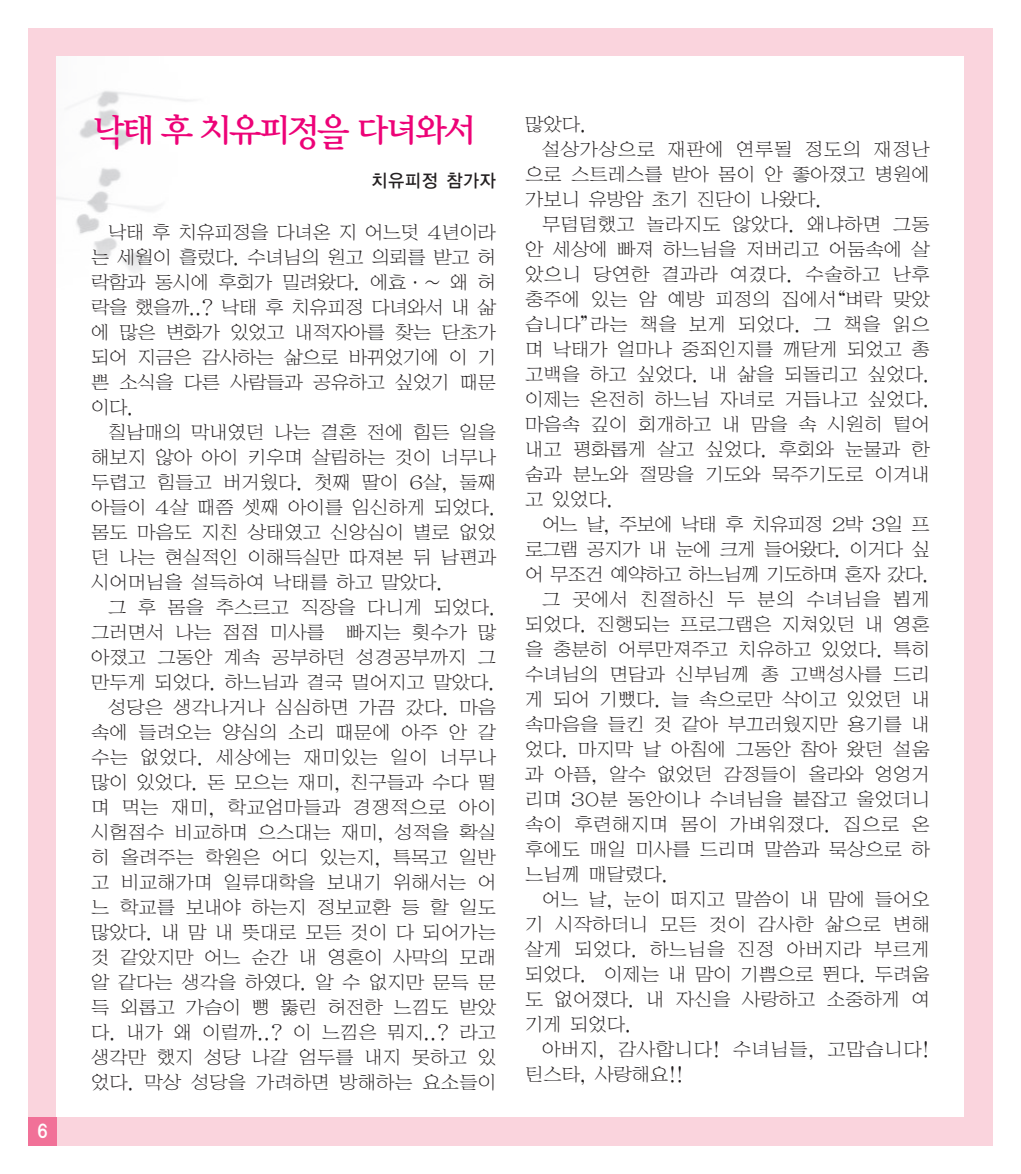
<style>
.page{position:relative;width:1021px;height:1174px;background:#fff}
.page>*{position:absolute;margin:0;border:0;box-sizing:border-box;transform-origin:0 0}
.t1{font:36px "YDVY Mj O Std 24";letter-spacing:-.085em;color:#ed0277}
.t2{font:22px/25px "YDI Wri Sin";letter-spacing:-.03em;color:#231f20;text-align:justify;scale:.86 1}
.t3{font:22px "YDI Wri Sin";letter-spacing:-.07em;color:#231f20;scale:.86 1}
.t4{font:22px "YDI Wri Sin";letter-spacing:-.005em;color:#231f20;scale:.86 1}
.t5{font:22px "YDI Wri Sin";color:#231f20;scale:.86 1}
.t6{font:22px "YDI Wri Sin";letter-spacing:-.01em;color:#231f20;scale:.86 1}
.t7{font:20px "YDIYGO140 KSCPC EUC H";color:#fff;scale:.9 1}
.t8{font:18px "YDIYGO130 KSCPC EUC H";letter-spacing:-.025em;color:#231f20;scale:.95 1}
</style>
<div class="page">
<div style="left:28px;top:28px;width:964px;height:1117px;background:#fad4dd"></div>
<div style="left:28px;top:1117px;width:29px;height:28px;background:#f17198"></div>
<div style="left:57px;top:57px;width:907px;height:1060px;background:#fff"></div>
<img style="left:57px;top:91px;width:136px;height:182px">
<p class="t7" style="left:37px;top:1119px;width:14px">6</p>
<h1 class="t1" style="left:93px;top:113px;width:385px">낙태 후 치유피정을 다녀와서</h1>
<p class="t8" style="left:371px;top:170px;width:133px">치유피정 참가자</p>
<p class="t2" style="left:91px;top:220px;width:473px;text-indent:17px">낙태 후 치유피정을 다녀온 지 어느덧 4년이라 는 세월이 흘렀다. 수녀님의 원고 의뢰를 받고 허 락함과 동시에 후회가 밀려왔다. 에효·~ 왜 허 락을 했을까..? 낙태 후 치유피정 다녀와서 내 삶 에 많은 변화가 있었고 내적자아를 찾는 단초가 되어 지금은 감사하는 삶으로 바뀌었기에 이 기 쁜 소식을 다른 사람들과 공유하고 싶었기 때문 이다.</p>
<p class="t2" style="left:91px;top:420px;width:473px;text-indent:17px">칠남매의 막내였던 나는 결혼 전에 힘든 일을 해보지 않아 아이 키우며 살림하는 것이 너무나 두렵고 힘들고 버거웠다. 첫째 딸이 6살, 둘째 아들이 4살 때쯤 셋째 아이를 임신하게 되었다. 몸도 마음도 지친 상태였고 신앙심이 별로 없었 던 나는 현실적인 이해득실만 따져본 뒤 남편과 시어머님을 설득하여 낙태를 하고 말았다.</p>
<p class="t2" style="left:91px;top:595px;width:473px;text-align:right">그 후 몸을 추스르고 직장을 다니게 되었다. 그러면서 나는 점점 미사를 빠지는 횟수가 많 아졌고 그동안 계속 공부하던 성경공부까지 그 만두게 되었다. 하느님과 결국 멀어지고 말았다. 성당은 생각나거나 심심하면 가끔 갔다. 마음 속에 들려오는 양심의 소리 때문에 아주 안 갈 수는 없었다. 세상에는 재미있는 일이 너무나 많이 있었다. 돈 모으는 재미, 친구들과 수다 떨 며 먹는 재미, 학교엄마들과 경쟁적으로 아이 시험점수 비교하며 으스대는 재미, 성적을 확실 히 올려주는 학원은 어디 있는지, 특목고 일반 고 비교해가며 일류대학을 보내기 위해서는 어 느 학교를 보내야 하는지 정보교환 등 할 일도 많았다. 내 맘 내 뜻대로 모든 것이 다 되어가는 것 같았지만 어느 순간 내 영혼이 사막의 모래 알 같다는 생각을 하였다. 알 수 없지만 문득 문 득 외롭고 가슴이 뻥 뚫린 허전한 느낌도 받았 다. 내가 왜 이럴까..? 이 느낌은 뭐지..? 라고 생각만 했지 성당 나갈 엄두를 내지 못하고 있 었다. 막상 성당을 가려하면 방해하는 요소들이</p>
<p class="t2" style="left:524px;top:112px;width:74px">많았다.</p>
<p class="t5" style="left:541px;top:138px;width:453px">설상가상으로 재판에 연루될 정도의 재정난</p>
<p class="t2" style="left:524px;top:162px;width:473px">으로 스트레스를 받아 몸이 안 좋아졌고 병원에</p>
<p class="t2" style="left:524px;top:187px;width:348px">가보니 유방암 초기 진단이 나왔다.</p>
<p class="t2" style="left:541px;top:212px;width:453px">무덤덤했고 놀라지도 않았다. 왜냐하면 그동</p>
<p class="t2" style="left:524px;top:237px;width:473px">안 세상에 빠져 하느님을 저버리고 어둠속에 살</p>
<p class="t4" style="left:524px;top:263px;width:473px">았으니 당연한 결과라 여겼다. 수술하고 난후</p>
<p class="t2" style="left:524px;top:287px;width:473px">충주에 있는 암 예방 피정의 집에서“벼락 맞았</p>
<p class="t6" style="left:524px;top:313px;width:473px">습니다”라는 책을 보게 되었다. 그 책을 읽으</p>
<p class="t2" style="left:524px;top:337px;width:473px">며 낙태가 얼마나 중죄인지를 깨닫게 되었고 총</p>
<p class="t2" style="left:524px;top:362px;width:473px">고백을 하고 싶었다. 내 삶을 되돌리고 싶었다.</p>
<p class="t2" style="left:524px;top:387px;width:473px">이제는 온전히 하느님 자녀로 거듭나고 싶었다.</p>
<p class="t2" style="left:524px;top:412px;width:473px">마음속 깊이 회개하고 내 맘을 속 시원히 털어</p>
<p class="t2" style="left:524px;top:437px;width:473px">내고 평화롭게 살고 싶었다. 후회와 눈물과 한</p>
<p class="t2" style="left:524px;top:462px;width:473px">숨과 분노와 절망을 기도와 묵주기도로 이겨내</p>
<p class="t2" style="left:524px;top:487px;width:105px">고 있었다.</p>
<p class="t3" style="left:541px;top:513px;width:453px">어느 날, 주보에 낙태 후 치유피정 2박 3일 프</p>
<p class="t3" style="left:524px;top:538px;width:473px">로그램 공지가 내 눈에 크게 들어왔다. 이거다 싶</p>
<p class="t3" style="left:524px;top:563px;width:472px">어 무조건 예약하고 하느님께 기도하며 혼자 갔다.</p>
<p class="t6" style="left:541px;top:588px;width:453px">그 곳에서 친절하신 두 분의 수녀님을 뵙게</p>
<p class="t2" style="left:524px;top:612px;width:473px">되었다. 진행되는 프로그램은 지쳐있던 내 영혼</p>
<p class="t2" style="left:524px;top:637px;width:473px">을 충분히 어루만져주고 치유하고 있었다. 특히</p>
<p class="t2" style="left:524px;top:662px;width:473px">수녀님의 면담과 신부님께 총 고백성사를 드리</p>
<p class="t2" style="left:524px;top:687px;width:473px">게 되어 기뻤다. 늘 속으로만 삭이고 있었던 내</p>
<p class="t2" style="left:524px;top:712px;width:473px">속마음을 들킨 것 같아 부끄러웠지만 용기를 내</p>
<p class="t2" style="left:524px;top:737px;width:473px">었다. 마지막 날 아침에 그동안 참아 왔던 설움</p>
<p class="t2" style="left:524px;top:762px;width:473px">과 아픔, 알수 없었던 감정들이 올라와 엉엉거</p>
<p class="t2" style="left:524px;top:787px;width:473px">리며 30분 동안이나 수녀님을 붙잡고 울었더니</p>
<p class="t4" style="left:524px;top:813px;width:473px">속이 후련해지며 몸이 가벼워졌다. 집으로 온</p>
<p class="t2" style="left:524px;top:837px;width:473px">후에도 매일 미사를 드리며 말씀과 묵상으로 하</p>
<p class="t2" style="left:524px;top:862px;width:169px">느님께 매달렸다.</p>
<p class="t2" style="left:541px;top:887px;width:453px">어느 날, 눈이 떠지고 말씀이 내 맘에 들어오</p>
<p class="t2" style="left:524px;top:912px;width:473px">기 시작하더니 모든 것이 감사한 삶으로 변해</p>
<p class="t4" style="left:524px;top:938px;width:473px">살게 되었다. 하느님을 진정 아버지라 부르게</p>
<p class="t2" style="left:524px;top:962px;width:473px">되었다. 이제는 내 맘이 기쁨으로 뛴다. 두려움</p>
<p class="t2" style="left:524px;top:987px;width:473px">도 없어졌다. 내 자신을 사랑하고 소중하게 여</p>
<p class="t2" style="left:524px;top:1012px;width:126px">기게 되었다.</p>
<p class="t5" style="left:541px;top:1038px;width:453px">아버지, 감사합니다! 수녀님들, 고맙습니다!</p>
<p class="t2" style="left:524px;top:1062px;width:187px">틴스타, 사랑해요!!</p>
</div>
